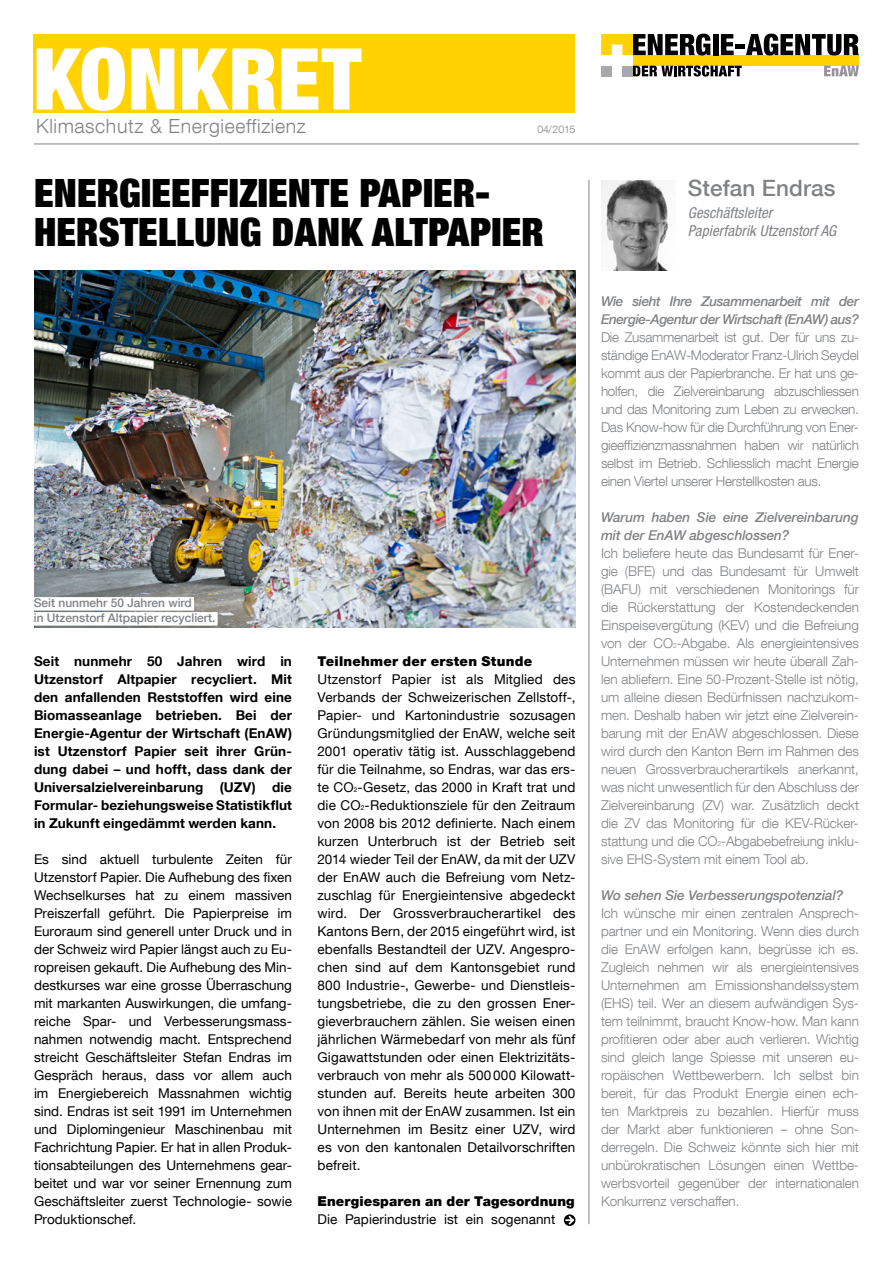
<style>
.page{position:relative;width:893px;height:1263px;background:#fff}
.page>*{position:absolute;margin:0;border:0;box-sizing:border-box;transform-origin:0 0}
.t1{font:900 condensed 85.5px "Helvetica Neue LT Com";letter-spacing:.01em;color:#fff}
.Haupttitel{font:900 condensed 39px/39px "Helvetica Neue LT Com";letter-spacing:.005em;color:#000}
.Interview_Name{font:500 22.5px "Helvetica Neue LT Com";letter-spacing:.005em;color:#808285}
.t2{font:300 19.5px "Helvetica Neue LT Com";letter-spacing:.03em;color:#808285}
.Interview_Jobtitel{font:italic condensed 15px "Helvetica Neue LT Com";letter-spacing:.01em;color:#808285}
.Lauftext{font:13.5px/18px "Helvetica Neue LT Com";letter-spacing:.005em;color:#000;text-align:justify}
.Interview_Antwort{font:300 13.5px/18px "Helvetica Neue LT Com";letter-spacing:-.005em;color:#808285;text-align:justify}
.Lead{font:700 13.5px/18px "Helvetica Neue LT Com";letter-spacing:.01em;color:#000;text-align:justify}
.Interview_Frage{font:italic 500 13.5px/18px "Helvetica Neue LT Com";letter-spacing:-.005em;color:#808285}
.Interview_Frage-2{font:italic 500 13.5px/18px "Helvetica Neue LT Com";letter-spacing:-.03em;color:#808285}
.Absatztitel{font:900 13.5px "Helvetica Neue LT Com";letter-spacing:.01em;color:#000}
.Legende{font:500 12px "Helvetica Neue LT Com";color:#808285}
.t3{font:300 10.5px "Helvetica Neue LT Com";letter-spacing:-.02em;color:#808285}
.s1{font-size:6.75px}
</style>
<div class="page">
<img style="left:34px;top:270px;width:541px;height:357px">
<svg style="left:564px;top:1214px;width:11px;height:12px"></svg>
<div style="left:34px;top:597px;width:160px;height:14px;background:#fff"></div>
<div style="left:34px;top:612px;width:184px;height:14px;background:#fff"></div>
<hr style="left:589px;top:180px;width:1px;height:1044px;background:#808285">
<hr style="left:34px;top:144px;width:825px;height:1px;background:#808285">
<div style="left:34px;top:34px;width:541px;height:78px;background:#ffd200"></div>
<div style="left:633px;top:55px;width:226px;height:11px;background:#ffd200"></div>
<div style="left:601px;top:66px;width:11px;height:10px;background:#a7a9ac"></div>
<div style="left:622px;top:66px;width:11px;height:10px;background:#a7a9ac"></div>
<svg style="left:824px;top:66px;width:35px;height:10px"></svg>
<svg style="left:601px;top:34px;width:109px;height:21px"></svg>
<div style="left:713px;top:34px;width:5px;height:21px;background:#000"></div>
<svg style="left:721px;top:34px;width:13px;height:21px"></svg>
<div style="left:736px;top:44px;width:9px;height:5px;background:#000"></div>
<svg style="left:746px;top:34px;width:113px;height:21px"></svg>
<svg style="left:633px;top:65px;width:109px;height:12px"></svg>
<img style="left:601px;top:180px;width:67px;height:90px">
<p class="t1" style="left:34px;top:28px;width:329px">KONKRET</p>
<p class="t2" style="left:36px;top:114px;width:271px">Klimaschutz &amp; Energieeffizienz</p>
<p class="t3" style="left:537px;top:123px;width:40px">04/2015</p>
<p class="Haupttitel" style="left:34px;top:173px;width:511px">ENERGIEEFFIZIENTE PAPIER-<br>HERSTELLUNG DANK ALTPAPIER</p>
<p class="Legende" style="left:34px;top:596px;width:160px">Seit nunmehr 50 Jahren wird</p>
<p class="Legende" style="left:34px;top:611px;width:183px">in Utzenstorf Altpapier recycliert.</p>
<p class="Lead" style="left:34px;top:652px;width:259px">Seit nunmehr 50 Jahren wird in Utzenstorf Altpapier recycliert. Mit den anfallenden Reststoffen wird eine Biomasseanlage betrieben. Bei der Energie-Agentur der Wirtschaft (EnAW) ist Utzenstorf Papier seit ihrer Grün&shy;dung dabei – und hofft, dass dank der Universalzielvereinbarung (UZV) die Formular- beziehungsweise Statistikflut in Zukunft eingedämmt werden kann.</p>
<p class="Lauftext" style="left:34px;top:850px;width:259px">Es sind aktuell turbulente Zeiten für -Utzenstorf Papier. Die Aufhebung des fixen Wechselkurses hat zu einem massiven Preiszerfall geführt. Die Papierpreise im Euroraum sind generell unter Druck und in der Schweiz wird Papier längst auch zu Eu&shy;ropreisen gekauft. Die Aufhebung des Min&shy;destkurses war eine grosse Überraschung mit markanten Auswirkungen, die umfang&shy;reiche Spar- und Verbesserungsmass&shy;nahmen notwendig macht. Entsprechend streicht Geschäftsleiter Stefan Endras im Gespräch heraus, dass vor allem auch im Energiebereich Massnahmen wichtig sind. Endras ist seit 1991 im Unternehmen und Diplomingenieur Maschinenbau mit Fachrichtung Papier. Er hat in allen Produk&shy;tionsabteilungen des Unternehmens gear&shy;beitet und war vor seiner Ernennung zum Geschäftsleiter zuerst Technologie- sowie Produktionschef.</p>
<p class="Absatztitel" style="left:317px;top:653px;width:216px">Teilnehmer der ersten Stunde</p>
<p class="Lauftext" style="left:317px;top:670px;width:259px">Utzenstorf Papier ist als Mitglied des Verbands der Schweizerischen Zellstoff-, Papier- und Kartonindustrie sozusagen Gründungsmitglied der EnAW, welche seit 2001 operativ tätig ist. Ausschlaggebend für die Teilnahme, so Endras, war das ers&shy;te CO<span class="s1">2</span>-Gesetz, das 2000 in Kraft trat und die CO<span class="s1">2</span>-Reduktionsziele für den Zeitraum von 2008 bis 2012 definierte. Nach einem kurzen Unterbruch ist der Betrieb seit 2014 wieder Teil der EnAW, da mit der UZV der EnAW auch die Befreiung vom Netz&shy;zuschlag für Energieintensive abgedeckt wird. Der Grossverbraucherartikel des Kantons Bern, der 2015 eingeführt wird, ist ebenfalls Bestandteil der UZV. Angespro&shy;chen sind auf dem Kantonsgebiet rund 800 Industrie-, Gewerbe- und Dienstleis&shy;tungsbetriebe, die zu den grossen Ener&shy;gieverbrauchern zählen. Sie weisen einen jährlichen Wärmebedarf von mehr als fünf Gigawattstunden oder einen Elektrizitäts&shy;verbrauch von mehr als 500000 Kilowatt&shy;stunden auf. Bereits heute arbeiten 300 von ihnen mit der EnAW zusammen. Ist ein Unternehmen im Besitz einer UZV, wird es von den kantonalen Detailvorschriften befreit.</p>
<p class="Absatztitel" style="left:317px;top:1193px;width:259px">Energiesparen an der Tagesordnung</p>
<p class="Lauftext" style="left:317px;top:1210px;width:239px">Die Papierindustrie ist ein sogenannt</p>
<p class="Interview_Name" style="left:688px;top:175px;width:149px">Stefan Endras</p>
<p class="Interview_Jobtitel" style="left:688px;top:204px;width:86px">Geschäftsleiter</p>
<p class="Interview_Jobtitel" style="left:688px;top:222px;width:150px">Papierfabrik Utzenstorf AG</p>
<p class="Interview_Frage-2" style="left:601px;top:292px;width:259px">Wie sieht Ihre Zusammenarbeit mit der<br>Energie-Agentur der Wirtschaft (EnAW) aus?</p>
<p class="Interview_Antwort" style="left:601px;top:328px;width:259px">Die Zusammenarbeit ist gut. Der für uns zu&shy;ständige EnAW-Moderator Franz-Ulrich Seydel kommt aus der Papierbranche. Er hat uns ge&shy;holfen, die Zielvereinbarung abzuschliessen und das Monitoring zum Leben zu erwecken.<br>Das Know-how für die Durchführung von Ener&shy;gieeffizienzmassnahmen haben wir natürlich selbst im Betrieb. Schliesslich macht Energie einen Viertel unserer Herstellkosten aus.</p>
<p class="Interview_Frage" style="left:601px;top:508px;width:259px">Warum haben Sie eine Zielvereinbarung mit der EnAW abgeschlossen?</p>
<p class="Interview_Antwort" style="left:601px;top:544px;width:259px">Ich beliefere heute das Bundesamt für Ener&shy;gie (BFE) und das Bundesamt für Umwelt (BAFU) mit verschiedenen Monitorings für die Rückerstattung der Kostendeckenden Einspeisevergütung (KEV) und die Befreiung von der CO<span class="s1">2</span>-Abgabe. Als energieintensives Unternehmen müssen wir heute überall Zah&shy;len abliefern. Eine 50-Prozent-Stelle ist nötig, um alleine diesen Bedürfnissen nachzukom&shy;men. Deshalb haben wir jetzt eine Zielverein&shy;barung mit der EnAW abgeschlossen. Diese wird durch den Kanton Bern im Rahmen des neuen Grossverbraucherartikels anerkannt, was nicht unwesentlich für den Abschluss der Zielvereinbarung (ZV) war. Zusätzlich deckt die ZV das Monitoring für die KEV-Rücker&shy;stattung und die CO<span class="s1">2</span>-Abgabebefreiung inklu&shy;sive EHS-System mit einem Tool ab.</p>
<p class="Interview_Frage" style="left:601px;top:886px;width:244px">Wo sehen Sie Verbesserungspotenzial?</p>
<p class="Interview_Antwort" style="left:601px;top:904px;width:259px">Ich wünsche mir einen zentralen Ansprech&shy;partner und ein Monitoring. Wenn dies durch die EnAW erfolgen kann, begrüsse ich es.<br>Zugleich nehmen wir als energieintensives Unternehmen am Emissionshandelssystem (EHS) teil. Wer an diesem aufwändigen Sys&shy;tem teilnimmt, braucht Know-how. Man kann profitieren oder aber auch verlieren. Wichtig sind gleich lange Spiesse mit unseren eu&shy;ropäischen Wettbewerbern. Ich selbst bin bereit, für das Produkt Energie einen ech&shy;ten Marktpreis zu bezahlen. Hierfür muss der Markt aber funktionieren – ohne Son&shy;derregeln. Die Schweiz könnte sich hier mit unbürokratischen Lösungen einen Wettbe&shy;werbsvorteil gegenüber der internationalen Konkurrenz verschaffen.</p>
</div>
